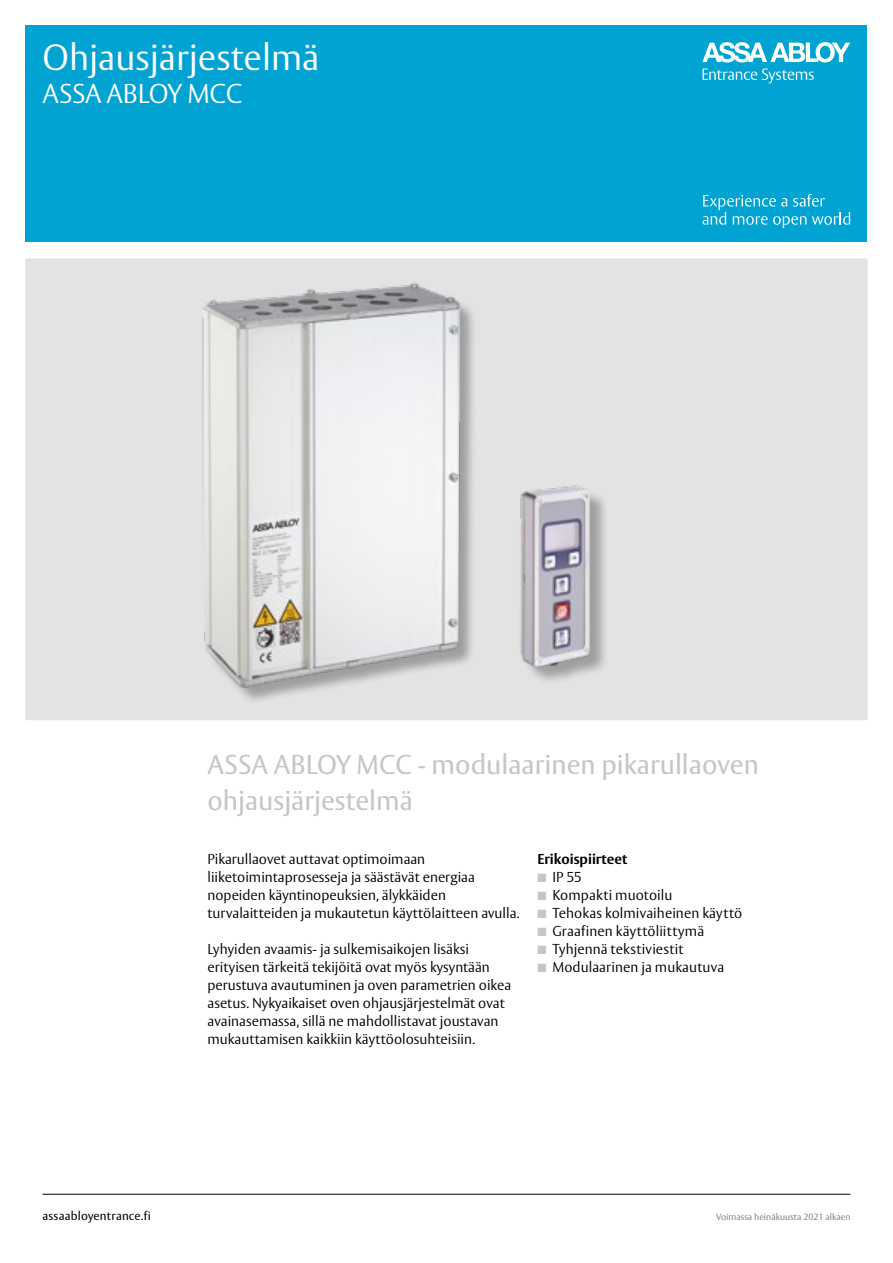
<style>
.page{position:relative;width:893px;height:1263px;background:#fff}
.page>*{position:absolute;margin:0;border:0;box-sizing:border-box;transform-origin:0 0}
.t1{font:300 36px "ASSA Vesta";color:#fff}
.t2{font:27px/36px "ASSA Vesta";color:#c6c6c6}
.t3{font:300 27px "ASSA Vesta";letter-spacing:-.01em;color:#fff}
.t4{font:300 14.25px/18px "ASSA Vesta";color:#000}
.t5{font:700 14.25px "ASSA Vesta";color:#000}
.t6{font:12px "ASSA Vesta";letter-spacing:.015em;color:#000}
.t7{font:9px "ASSA Vesta";color:#878787}
.s1{color:#c6c6c6}
</style>
<div class="page">
<hr style="left:43px;top:1194px;width:807px;height:1px;background:#000">
<div style="left:26px;top:259px;width:841px;height:461px;background:#e3e3e3"></div>
<div style="left:25px;top:26px;width:842px;height:215px;background:#00a3d2"></div>
<svg style="left:702px;top:42px;width:148px;height:41px"></svg>
<svg style="left:702px;top:194px;width:148px;height:34px"></svg>
<img style="left:170px;top:241px;width:316px;height:479px">
<img style="left:520px;top:485px;width:85px;height:196px">
<h1 class="t1" style="left:43px;top:36px;width:278px">Ohjausjärjestelmä</h1>
<h2 class="t3" style="left:43px;top:77px;width:201px">ASSA ABLOY MCC</h2>
<h2 class="t2" style="left:207px;top:748px;width:553px">ASSA ABLOY MCC - modulaarinen pikarullaoven ohjausjärjestelmä</h2>
<p class="t4" style="left:207px;top:851px;width:314px">Pikarullaovet auttavat optimoimaan liiketoimintaprosesseja ja säästävät energiaa nopeiden käyntinopeuksien, älykkäiden turvalaitteiden ja mukautetun käyttölaitteen avulla.</p>
<p class="t4" style="left:207px;top:941px;width:305px">Lyhyiden avaamis- ja sulkemisaikojen lisäksi erityisen tärkeitä tekijöitä ovat myös kysyntään perustuva avautuminen ja oven parametrien oikea asetus. Nykyaikaiset oven ohjausjärjestelmät ovat avainasemassa, sillä ne mahdollistavat joustavan mukauttamisen kaikkiin käyttöolosuhteisiin.</p>
<p class="t5" style="left:537px;top:850px;width:91px">Erikoispiirteet</p>
<p class="t4" style="left:537px;top:869px;width:46px"><span class="s1">■</span> IP 55</p>
<p class="t4" style="left:537px;top:887px;width:136px"><span class="s1">■</span> Kompakti muotoilu</p>
<p class="t4" style="left:537px;top:905px;width:206px"><span class="s1">■</span> Tehokas kolmivaiheinen käyttö</p>
<p class="t4" style="left:537px;top:923px;width:168px"><span class="s1">■</span> Graafinen käyttöliittymä</p>
<p class="t4" style="left:537px;top:941px;width:148px"><span class="s1">■</span> Tyhjennä tekstiviestit</p>
<p class="t4" style="left:537px;top:959px;width:188px"><span class="s1">■</span> Modulaarinen ja mukautuva</p>
<p class="t6" style="left:43px;top:1209px;width:110px">assaabloyentrance.fi</p>
<p class="t7" style="left:716px;top:1212px;width:136px">Voimassa heinäkuusta 2021 alkaen</p>
</div>
